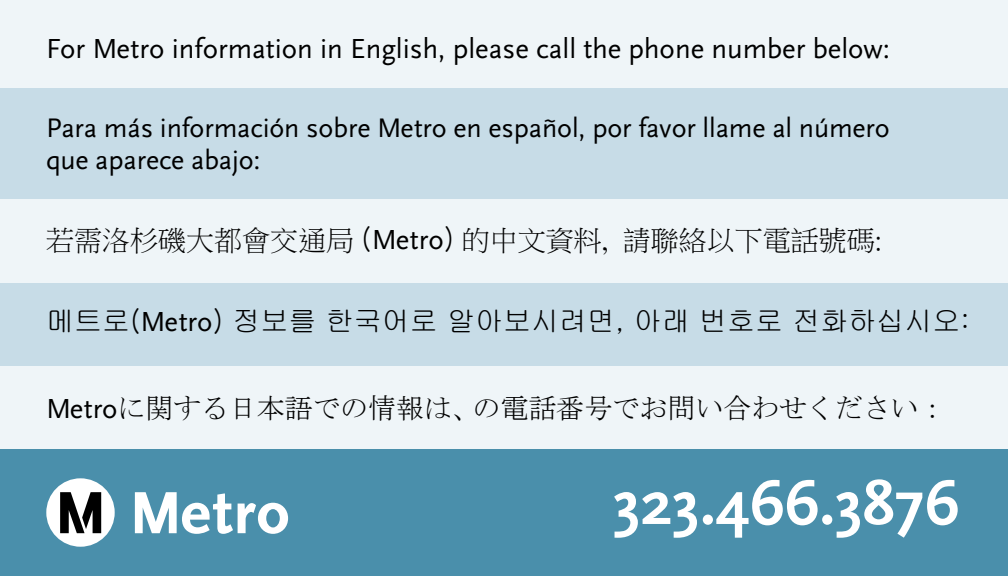
<style>
.page{position:relative;width:1008px;height:576px;background:#c7dce7}
.page>*{position:absolute;margin:0;border:0;box-sizing:border-box;transform-origin:0 0}
.t1{font:700 64px "Scala Sans";color:#fff}
.t2{font:28.8px "Scala Sans";color:#000}
.t3{font:28px/32px "Scala Sans";letter-spacing:-.005em;color:#000}
.t4{font:28px "Gulim";color:#000}
.t5{font:28px "MS Mincho";letter-spacing:-.005em;color:#000}
.t6{font:28px "P Ming Li U";color:#000}
.s1{font-family:"Gulim"}
.s2{font-family:"Scala Sans";font-size:28.8px}
</style>
<div class="page">
<div style="left:0;top:0;width:1008px;height:88px;background:#eff5f8"></div>
<div style="left:0;top:200px;width:1008px;height:83px;background:#eff5f8"></div>
<div style="left:0;top:366px;width:1008px;height:84px;background:#eff5f8"></div>
<div style="left:0;top:450px;width:1008px;height:126px;background:#4a8fab"></div>
<svg style="left:135px;top:492px;width:153px;height:42px"></svg>
<div style="left:46px;top:478px;width:69px;height:69px;background:#fff;border-radius:50%"></div>
<svg style="left:60px;top:492px;width:41px;height:41px"></svg>
<div style="left:283px;top:495px;width:12px;height:11px;background:#4a8fab;border-radius:50%"></div>
<p class="t2" style="left:46px;top:33px;width:845px">For Metro information in English, please call the phone number below:</p>
<p class="t3" style="left:46px;top:112px;width:845px">Para más información sobre Metro en español, por favor llame al número que aparece abajo:</p>
<p class="t6" style="left:46px;top:227px;width:838px">若需洛杉磯大都會交通局 <span class="s1">(</span><span class="s2">Metro</span><span class="s1">)</span> 的中文資料, 請聯絡以下電話號碼:</p>
<p class="t4" style="left:46px;top:307px;width:925px">메트로(<span class="s2">Metro</span>) 정보를 한국어로 알아보시려면, 아래 번호로 전화하십시오:</p>
<p class="t5" style="left:46px;top:393px;width:902px"><span class="s2">Metro</span>に関する日本語での情報は、の電話番号でお問い合わせください：</p>
<h1 class="t1" style="left:613px;top:469px;width:348px">323.466.3876</h1>
</div>
